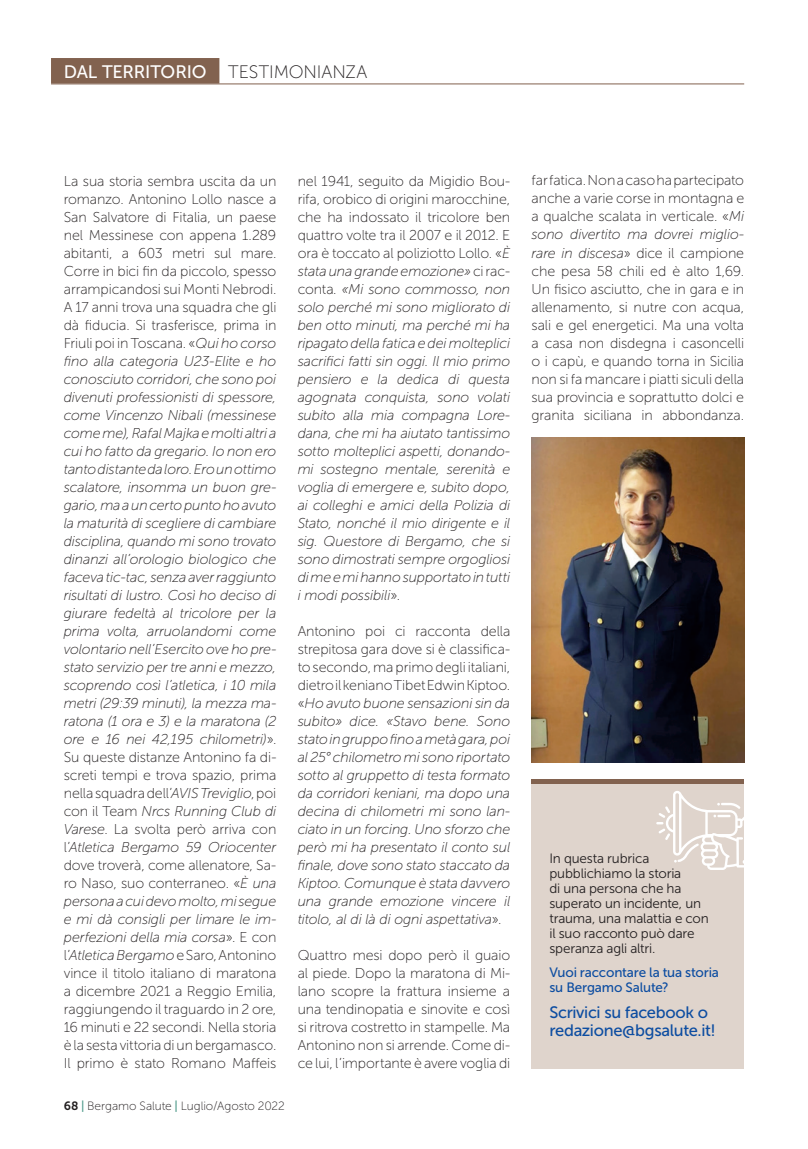
<style>
.page{position:relative;width:808px;height:1149px;background:#fff}
.page>*{position:absolute;margin:0;border:0;box-sizing:border-box;transform-origin:0 0}
.t1{font:18px "Museo Sans 500";letter-spacing:-.01em;color:#fff}
.t2{font:16.5px/18px "Museo Sans 500";letter-spacing:-.02em;color:#0d4da1}
.t3{font:italic 14.25px/18px "Museo Sans 100";letter-spacing:-.01em;color:#231f20;text-align:justify}
.t4{font:14.25px/18px "Museo Sans 100";letter-spacing:-.01em;color:#231f20;text-align:justify}
.t5{font:13.5px/15px "Museo Sans 300";letter-spacing:-.015em;color:#231f20}
.t6{font:13.5px/15px "Museo Sans 500";letter-spacing:-.01em;color:#0d4da1}
.t7{font:12px "Museo Sans 100";color:#231f20}
.s1{font-family:"Museo Sans 100";color:#231f20}
.s2{font-style:normal}
.s3{font-family:"Museo Sans 700"}
.s4{font-family:"Museo Sans 500";color:#449483}
.s5{font-style:italic}
</style>
<div class="page">
<div style="left:531px;top:779px;width:213px;height:288px;background:#dfd4cc"></div>
<hr style="left:531px;top:779px;width:213px;height:4px;background:#82624f">
<svg style="left:656px;top:791px;width:88px;height:78px"></svg>
<img style="left:531px;top:438px;width:213px;height:324px">
<div style="left:51px;top:58px;width:168px;height:25px;background:#82624f"></div>
<hr style="left:51px;top:83px;width:693px;height:1px;background:#82624f">
<p class="t1" style="left:64px;top:61px;width:305px">DAL TERRITORIO <span class="s1">TESTIMONIANZA</span></p>
<p class="t3" style="left:64px;top:172px;width:214px"><span class="s2">La sua storia sembra uscita da un romanzo. Antonino Lollo nasce a San Salvatore di Fitalia, un paese nel Messinese con appena 1.289 abitanti, a 603 metri sul mare.<br>Corre in bici fin da piccolo, spesso arrampicandosi sui Monti Nebrodi.<br>A 17 anni trova una squadra che gli dà fiducia. Si trasferisce, prima in Friuli poi in Toscana. «</span>Qui ho corso fino alla categoria U23-Elite e ho conosciuto corridori, che sono poi divenuti professionisti di spessore, come Vincenzo Nibali (messinese come me), Rafal Majka e molti altri a cui ho fatto da gregario. Io non ero tanto distante da loro. Ero un ottimo scalatore, insomma un buon gre&shy;gario, ma a un certo punto ho avuto la maturità di scegliere di cambiare disciplina, quando mi sono trovato dinanzi all’orologio biologico che faceva tic-tac, senza aver raggiunto risultati di lustro. Così ho deciso di giurare fedeltà al tricolore per la prima volta, arruolandomi come volontario nell’Esercito ove ho pre&shy;stato servizio per tre anni e mezzo, scoprendo così l’atletica, i 10 mila metri (29:39 minuti), la mezza ma&shy;ratona (1 ora e 3) e la maratona (2 ore e 16 nei 42,195 chilometri)<span class="s2">».<br>Su queste distanze Antonino fa di&shy;screti tempi e trova spazio, prima nella squadra dell’</span>AVIS Treviglio<span class="s2">, poi con il Team</span> Nrcs Running Club di Varese<span class="s2">. La svolta però arriva con l’</span>Atletica Bergamo 59 Oriocenter <span class="s2">dove troverà, come allenatore, Sa&shy;ro Naso, suo conterraneo. «</span>È una persona a cui devo molto, mi segue e mi dà consigli per limare le im&shy;perfezioni della mia corsa<span class="s2">». E con l’</span>Atletica Bergamo <span class="s2">e Saro, Antonino vince il titolo italiano di maratona a dicembre 2021 a Reggio Emilia, raggiungendo il traguardo in 2 ore, 16 minuti e 22 secondi. Nella storia è la sesta vittoria di un bergamasco.<br>Il primo è stato Romano Maffeis</span></p>
<p class="t3" style="left:298px;top:172px;width:214px"><span class="s2">nel 1941, seguito da Migidio Bou&shy;rifa, orobico di origini marocchine, che ha indossato il tricolore ben quattro volte tra il 2007 e il 2012. E ora è toccato al poliziotto Lollo. «</span>È stata una grande emozione» <span class="s2">ci rac&shy;conta</span>. «Mi sono commosso, non solo perché mi sono migliorato di ben otto minuti, ma perché mi ha ripagato della fatica e dei molteplici sacrifici fatti sin oggi. Il mio primo pensiero e la dedica di questa agognata conquista, sono volati subito alla mia compagna Lore&shy;dana, che mi ha aiutato tantissimo sotto molteplici aspetti, donando&shy;mi sostegno mentale, serenità e voglia di emergere e, subito dopo, ai colleghi e amici della Polizia di Stato, nonché il mio dirigente e il sig. Questore di Bergamo, che si sono dimostrati sempre orgogliosi di me e mi hanno supportato in tutti i modi possibili<span class="s2">».</span></p>
<p class="t3" style="left:298px;top:622px;width:214px"><span class="s2">Antonino poi ci racconta della strepitosa gara dove si è classifica&shy;to secondo, ma primo degli italiani, dietro il keniano Tibet Edwin Kiptoo. «</span>Ho avuto buone sensazioni sin da subito» dice. «Stavo bene. Sono stato in gruppo fino a metà gara, poi al 25° chilometro mi sono riportato sotto al gruppetto di testa formato da corridori keniani, ma dopo una decina di chilometri mi sono lan&shy;ciato in un forcing. Uno sforzo che però mi ha presentato il conto sul finale, dove sono stato staccato da Kiptoo. Comunque è stata davvero una grande emozione vincere il titolo, al di là di ogni aspettativa<span class="s2">».</span></p>
<p class="t4" style="left:298px;top:946px;width:214px">Quattro mesi dopo però il guaio al piede. Dopo la maratona di Mi&shy;lano scopre la frattura insieme a una tendinopatia e sinovite e così si ritrova costretto in stampelle. Ma Antonino non si arrende. Come di&shy;ce lui, l’importante è avere voglia di</p>
<p class="t7" style="left:64px;top:1099px;width:223px"><span class="s3">68</span> <span class="s4">|</span> Bergamo Salute <span class="s4">|</span> Luglio/Agosto 2022</p>
<p class="t4" style="left:531px;top:172px;width:214px">far fatica. Non a caso ha partecipato anche a varie corse in montagna e a qualche scalata in verticale. «<span class="s5">Mi sono divertito ma dovrei miglio&shy;rare in discesa</span>» dice il campione che pesa 58 chili ed è alto 1,69.<br>Un fisico asciutto, che in gara e in allenamento, si nutre con acqua, sali e gel energetici. Ma una volta a casa non disdegna i casoncelli o i capù, e quando torna in Sicilia non si fa mancare i piatti siculi della sua provincia e soprattutto dolci e granita siciliana in abbondanza.</p>
<p class="t5" style="left:549px;top:850px;width:161px">In questa rubrica pubblichiamo la storia<br>di una persona che ha superato un incidente, un trauma, una malattia e con il suo racconto può dare speranza agli altri.</p>
<p class="t6" style="left:549px;top:964px;width:171px">Vuoi raccontare la tua storia su Bergamo Salute?</p>
<p class="t2" style="left:549px;top:1002px;width:168px">Scrivici su facebook o redazione@bgsalute.it!</p>
</div>
